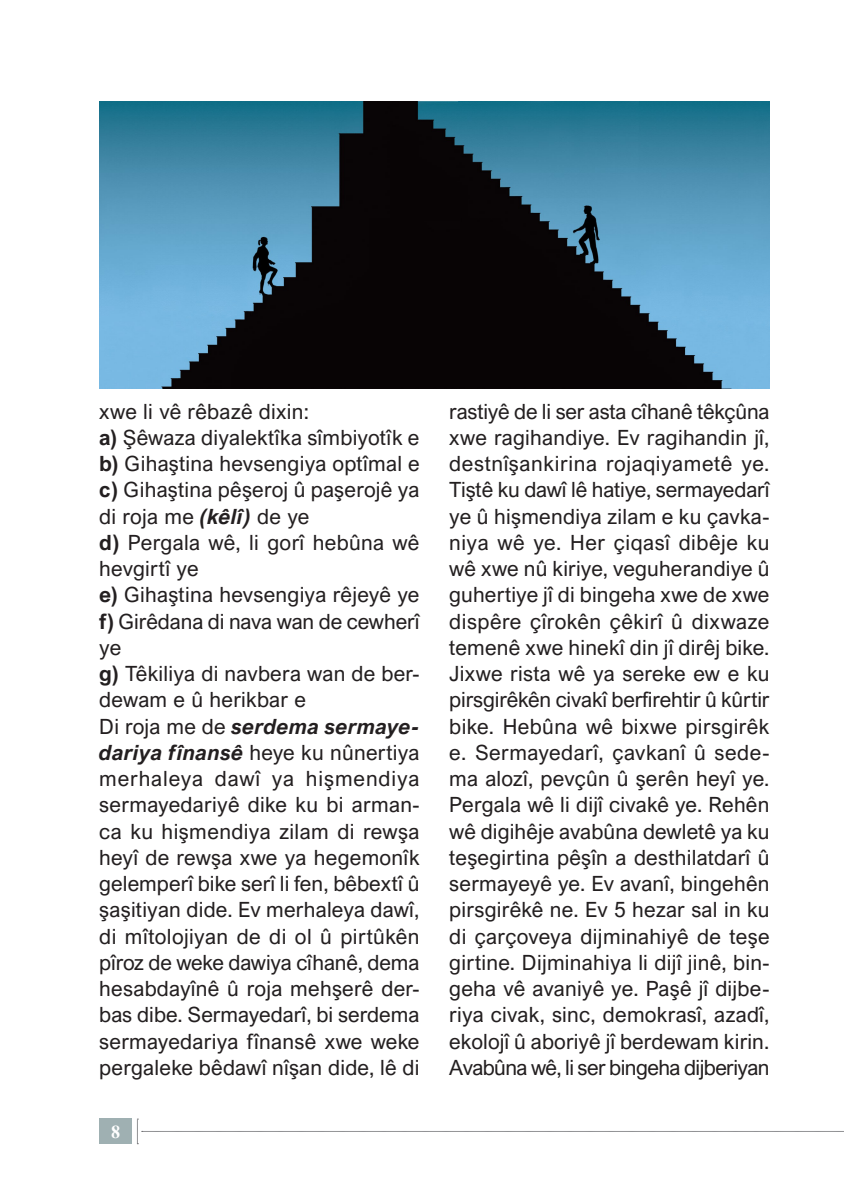
<style>
.page{position:relative;width:844px;height:1191px;background:#fff}
.page>*{position:absolute;margin:0;border:0;box-sizing:border-box;transform-origin:0 0}
.t1{font:21px/26.2px "Arial Nova";letter-spacing:.015em;color:#231f20}
.t2{font:21px/26.2px "Arial Nova";letter-spacing:-.005em;color:#231f20}
.t3{font:700 18.2px "Times New Roman";color:#fff}
.s1{font-weight:700}
.s2{font-weight:700;font-style:italic}
</style>
<div class="page">
<div style="left:99px;top:1118px;width:33px;height:26px;background:#9fb0b2"></div>
<svg style="left:137px;top:1118px;width:707px;height:26px"></svg>
<img style="left:100px;top:101px;width:669px;height:287px">
<p class="t1" style="left:99px;top:398px;width:211px">xwe li vê rêbazê dixin:</p>
<p class="t1" style="left:99px;top:424px;width:321px"><span class="s1">a)</span> Şêwaza diyalektîka sîmbiyotîk e</p>
<p class="t1" style="left:99px;top:450px;width:322px"><span class="s1">b)</span> Gihaştina hevsengiya optîmal e</p>
<p class="t1" style="left:99px;top:477px;width:322px"><span class="s1">c)</span> Gihaştina pêşeroj û paşerojê ya di roja me <span class="s2">(kêlî)</span> de ye</p>
<p class="t1" style="left:99px;top:529px;width:321px"><span class="s1">d)</span> Pergala wê, li gorî hebûna wê hevgirtî ye</p>
<p class="t1" style="left:99px;top:582px;width:321px"><span class="s1">e)</span> Gihaştina hevsengiya rêjeyê ye</p>
<p class="t2" style="left:99px;top:608px;width:321px"><span class="s1">f)</span> Girêdana di nava wan de cewherî ye</p>
<p class="t1" style="left:99px;top:660px;width:321px"><span class="s1">g)</span> Têkiliya di navbera wan de ber&shy;dewam e û herikbar e</p>
<p class="t1" style="left:99px;top:713px;width:322px;text-align:justify">Di roja me de <span class="s2">serdema sermaye&shy;dariya fînansê</span> heye ku nûnertiya merhaleya dawî ya hişmendiya sermayedariyê dike ku bi arman&shy;ca ku hişmendiya zilam di rewşa heyî de rewşa xwe ya hegemonîk gelemperî bike serî li fen, bêbextî û şaşitiyan dide. Ev merhaleya dawî, di mîtolojiyan de di ol û pirtûkên pîroz de weke dawiya cîhanê, dema hesabdayînê û roja mehşerê der&shy;bas dibe. Sermayedarî, bi serdema sermayedariya fînansê xwe weke pergaleke bêdawî nîşan dide, lê di</p>
<p class="t3" style="left:111px;top:1118px;width:11px">8</p>
<p class="t1" style="left:449px;top:398px;width:322px;text-align:justify">rastiyê de li ser asta cîhanê têkçûna xwe ragihandiye. Ev ragihandin jî, destnîşankirina rojaqiyametê ye.<br>Tiştê ku dawî lê hatiye, sermayedarî ye û hişmendiya zilam e ku çavka&shy;niya wê ye. Her çiqasî dibêje ku wê xwe nû kiriye, veguherandiye û guhertiye jî di bingeha xwe de xwe dispêre çîrokên çêkirî û dixwaze temenê xwe hinekî din jî dirêj bike.<br>Jixwe rista wê ya sereke ew e ku pirsgirêkên civakî berfirehtir û kûrtir bike. Hebûna wê bixwe pirsgirêk e. Sermayedarî, çavkanî û sede&shy;ma alozî, pevçûn û şerên heyî ye.<br>Pergala wê li dijî civakê ye. Rehên wê digihêje avabûna dewletê ya ku teşegirtina pêşîn a desthilatdarî û sermayeyê ye. Ev avanî, bingehên pirsgirêkê ne. Ev 5 hezar sal in ku di çarçoveya dijminahiyê de teşe girtine. Dijminahiya li dijî jinê, bin&shy;geha vê avaniyê ye. Paşê jî dijbe&shy;riya civak, sinc, demokrasî, azadî, ekolojî û aboriyê jî berdewam kirin.<br>Avabûna wê, li ser bingeha dijberiyan</p>
</div>
